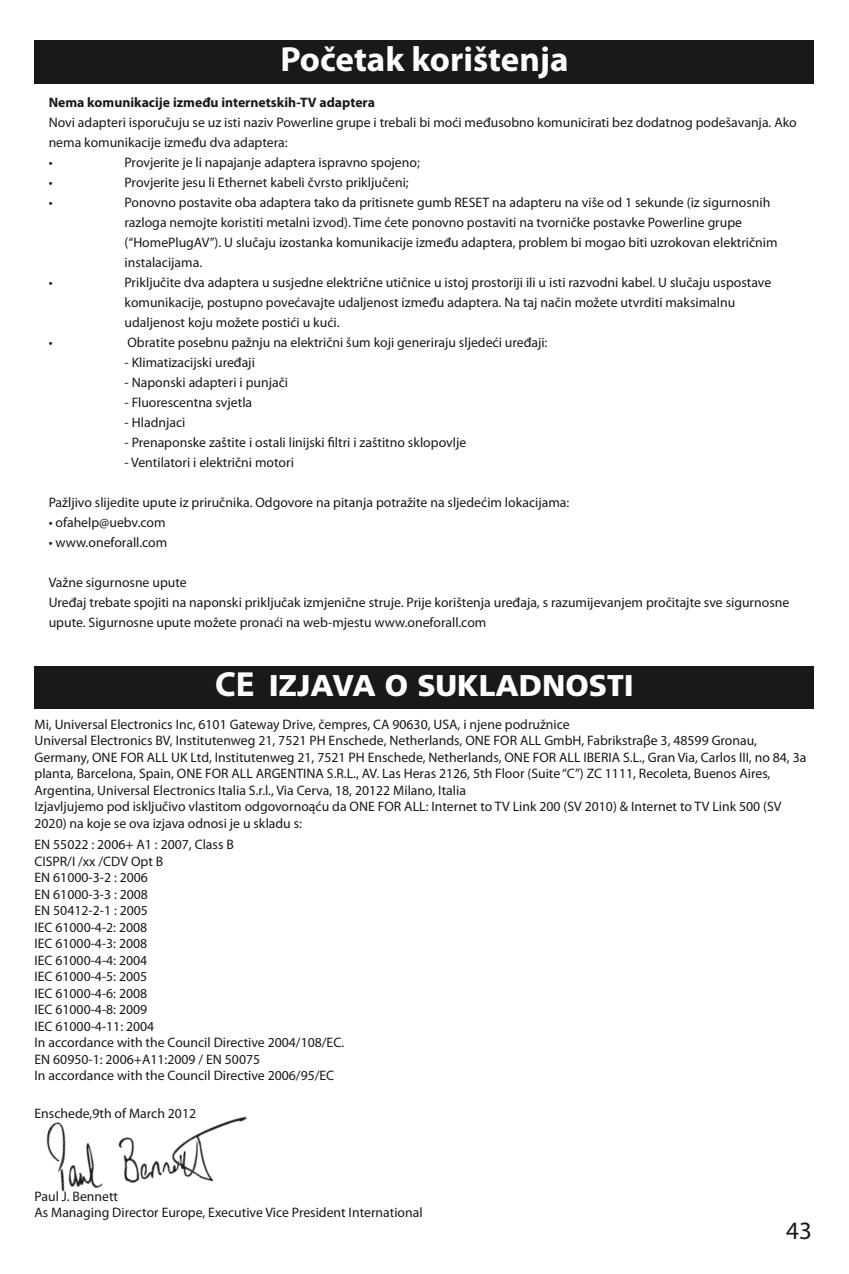
<style>
.page{position:relative;width:849px;height:1274px;background:#fff}
.page>*{position:absolute;margin:0;border:0;box-sizing:border-box;transform-origin:0 0}
.t1{font:700 35px "Myriad Pro";color:#fff}
.t2{font:900 30px "Frutiger";color:#fff}
.t3{font:25px "Myriad Pro";color:#191919}
.t4{font:13.75px/16.5px "Myriad Pro";color:#191919}
.t5{font:700 13.75px "Myriad Pro";color:#191919}
.s1{font-family:"Myriad Pro";font-weight:700;font-size:35px}
</style>
<div class="page">
<div style="left:34px;top:40px;width:780px;height:44px;background:#191919"></div>
<div style="left:34px;top:666px;width:780px;height:42px;background:#191919"></div>
<img style="left:46px;top:1116px;width:201px;height:76px">
<h1 class="t1" style="left:280px;top:46px;width:290px">Početak korištenja</h1>
<p class="t5" style="left:49px;top:97px;width:328px">Nema komunikacije između internetskih-TV adaptera</p>
<p class="t4" style="left:49px;top:113px;width:749px;line-height:20px">Novi adapteri isporučuju se uz isti naziv Powerline grupe i trebali bi moći međusobno komunicirati bez dodatnog podešavanja. Ako nema komunikacije između dva adaptera:<br>•</p>
<p class="t4" style="left:124px;top:155px;width:297px">Provjerite je li napajanje adaptera ispravno spojeno;</p>
<p class="t4" style="left:49px;top:175px;width:5px">•</p>
<p class="t4" style="left:124px;top:175px;width:286px">Provjerite jesu li Ethernet kabeli čvrsto priključeni;</p>
<p class="t4" style="left:49px;top:195px;width:5px">•</p>
<p class="t4" style="left:124px;top:193px;width:654px;line-height:20px">Ponovno postavite oba adaptera tako da pritisnete gumb RESET na adapteru na više od 1 sekunde (iz sigurnosnih razloga nemojte koristiti metalni izvod). Time ćete ponovno postaviti na tvorničke postavke Powerline grupe (“HomePlugAV”). U slučaju izostanka komunikacije između adaptera, problem bi mogao biti uzrokovan električnim instalacijama.</p>
<p class="t4" style="left:49px;top:275px;width:5px">•</p>
<p class="t4" style="left:124px;top:273px;width:648px;line-height:20px">Priključite dva adaptera u susjedne električne utičnice u istoj prostoriji ili u isti razvodni kabel. U slučaju uspostave komunikacije, postupno povećavajte udaljenost između adaptera. Na taj način možete utvrditi maksimalnu udaljenost koju možete postići u kući.</p>
<p class="t4" style="left:49px;top:335px;width:5px">•</p>
<p class="t4" style="left:127px;top:335px;width:421px">Obratite posebnu pažnju na električni šum koji generiraju sljedeći uređaji:</p>
<p class="t4" style="left:124px;top:355px;width:132px">- Klimatizacijski uređaji</p>
<p class="t4" style="left:124px;top:375px;width:165px">- Naponski adapteri i punjači</p>
<p class="t4" style="left:124px;top:395px;width:129px">- Fluorescentna svjetla</p>
<p class="t4" style="left:124px;top:415px;width:62px">- Hladnjaci</p>
<p class="t4" style="left:124px;top:435px;width:343px">- Prenaponske zaštite i ostali linijski filtri i zaštitno sklopovlje</p>
<p class="t4" style="left:124px;top:455px;width:171px">- Ventilatori i električni motori</p>
<p class="t4" style="left:49px;top:495px;width:522px">Pažljivo slijedite upute iz priručnika. Odgovore na pitanja potražite na sljedećim lokacijama:</p>
<p class="t4" style="left:49px;top:515px;width:118px">• ofahelp@uebv.com</p>
<p class="t4" style="left:49px;top:535px;width:120px">• www.oneforall.com</p>
<p class="t4" style="left:49px;top:573px;width:742px;line-height:20px">Važne sigurnosne upute<br>Uređaj trebate spojiti na naponski priključak izmjenične struje. Prije korištenja uređaja, s razumijevanjem pročitajte sve sigurnosne upute. Sigurnosne upute možete pronaći na web-mjestu www.oneforall.com</p>
<h2 class="t2" style="left:215px;top:674px;width:420px"><span class="s1">CE</span> IZJAVA O SUKLADNOSTI</h2>
<p class="t4" style="left:34px;top:717px;width:773px">Mi, Universal Electronics Inc, 6101 Gateway Drive, čempres, CA 90630, USA, i njene podružnice<br>Universal Electronics BV, Institutenweg 21, 7521 PH Enschede, Netherlands, ONE FOR ALL GmbH, Fabrikstraβe 3, 48599 Gronau, Germany, ONE FOR ALL UK Ltd, Institutenweg 21, 7521 PH Enschede, Netherlands, ONE FOR ALL IBERIA S.L., Gran Via, Carlos III, no 84, 3a planta, Barcelona, Spain, ONE FOR ALL ARGENTINA S.R.L., AV. Las Heras 2126, 5th Floor (Suite “C”) ZC 1111, Recoleta, Buenos Aires, Argentina, Universal Electronics Italia S.r.l., Via Cerva, 18, 20122 Milano, Italia<br>Izjavljujemo pod isključivo vlastitom odgovornoąću da ONE FOR ALL: Internet to TV Link 200 (SV 2010) &amp; Internet to TV Link 500 (SV 2020) na koje se ova izjava odnosi je u skladu s:</p>
<p class="t4" style="left:34px;top:837px;width:311px">EN 55022 : 2006+ A1 : 2007, Class B<br>CISPR/I /xx /CDV Opt B<br>EN 61000-3-2 : 2006<br>EN 61000-3-3 : 2008<br>EN 50412-2-1 : 2005<br>IEC 61000-4-2: 2008<br>IEC 61000-4-3: 2008<br>IEC 61000-4-4: 2004<br>IEC 61000-4-5: 2005<br>IEC 61000-4-6: 2008<br>IEC 61000-4-8: 2009<br>IEC 61000-4-11: 2004<br>In accordance with the Council Directive 2004/108/EC.<br>EN 60950-1: 2006+A11:2009 / EN 50075<br>In accordance with the Council Directive 2006/95/EC</p>
<p class="t4" style="left:34px;top:1106px;width:163px">Enschede,9th of March 2012</p>
<p class="t4" style="left:34px;top:1189px;width:389px">Paul J. Bennett<br>As Managing Director Europe, Executive Vice President International</p>
<h3 class="t3" style="left:786px;top:1221px;width:27px">43</h3>
</div>
